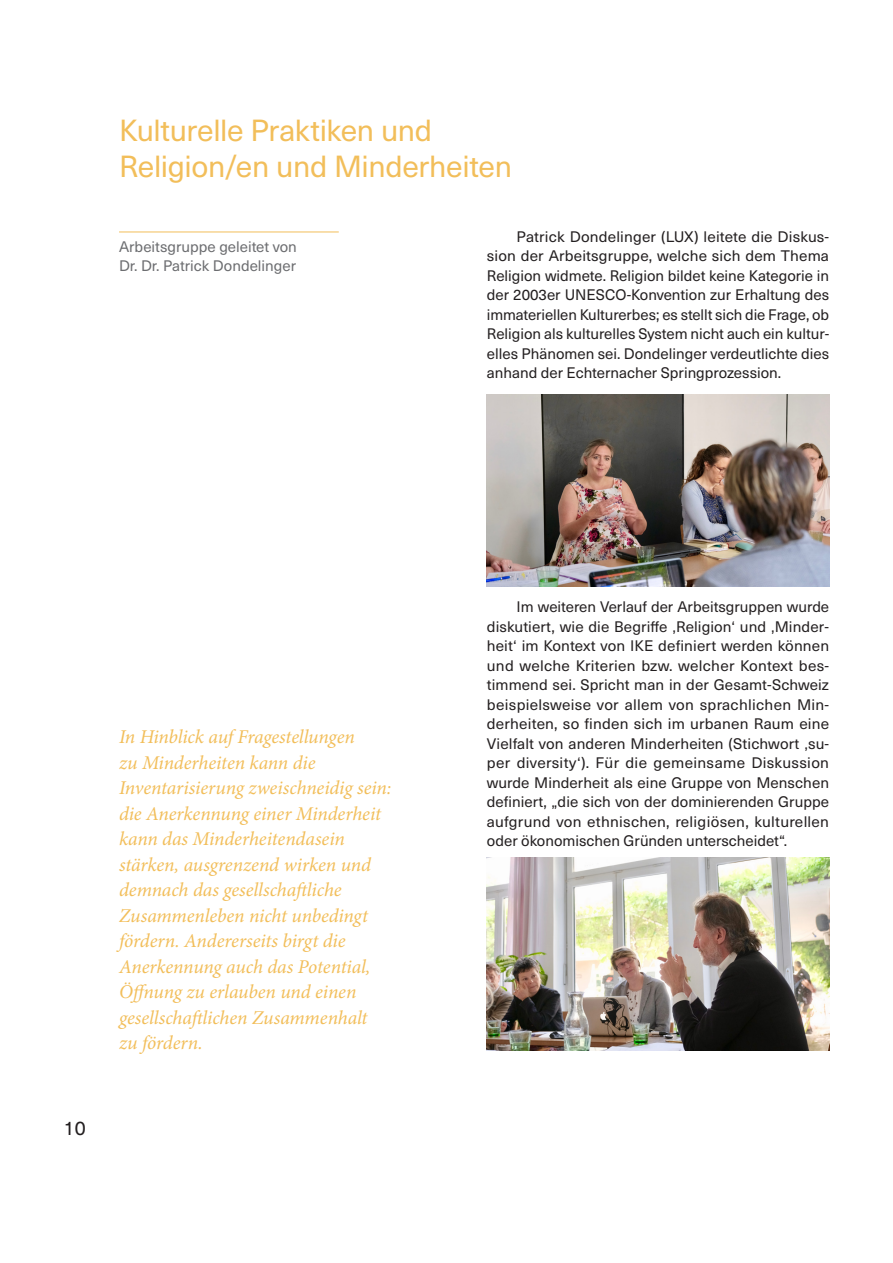
<style>
.page{position:relative;width:893px;height:1263px;background:#fff}
.page>*{position:absolute;margin:0;border:0;box-sizing:border-box;transform-origin:0 0}
.t1{font:30px/36px "Neue Haas Unica Pro";letter-spacing:-.01em;color:#f2be5a}
.t2{font:italic 19.5px/25.5px "Minion Pro";letter-spacing:-.005em;color:#f2be5a}
.t3{font:19.5px "Neue Haas Unica Pro";color:#231f20}
.t4{font:15px/19.5px "Neue Haas Unica Pro";color:#231f20;text-align:justify}
.t5{font:15px/19.5px "Neue Haas Unica Pro";color:#6c6d70}
</style>
<div class="page">
<hr style="left:119px;top:232px;width:220px;height:1px;background:#f2be5a">
<img style="left:487px;top:858px;width:342px;height:192px">
<img style="left:487px;top:394px;width:342px;height:193px">
<h1 class="t1" style="left:119px;top:113px;width:394px">Kulturelle Praktiken und<br>Religion/en und Minderheiten</h1>
<p class="t5" style="left:119px;top:237px;width:179px">Arbeitsgruppe geleitet von<br>Dr. Dr. Patrick Dondelinger</p>
<p class="t4" style="left:487px;top:227px;width:344px;text-indent:30px">Patrick Dondelinger (LUX) leitete die Diskus&shy;sion der Arbeitsgruppe, welche sich dem Thema Religion widmete. Religion bildet keine Kategorie in der 2003er UNESCO-Konvention zur Erhaltung des immateriellen Kulturerbes; es stellt sich die Frage, ob Religion als kulturelles System nicht auch ein kultur&shy;elles Phänomen sei. Dondelinger verdeutlichte dies anhand der Echternacher Springprozession.</p>
<h2 class="t3" style="left:64px;top:1117px;width:23px">10</h2>
<p class="t2" style="left:119px;top:724px;width:274px">In Hinblick auf Fragestellungen<br>zu Minderheiten kann die<br>Inventarisierung zweischneidig sein: die Anerkennung einer Minderheit kann das Minderheitendasein stärken, ausgrenzend wirken und demnach das gesellschaftliche<br>Zusammenleben nicht unbedingt fördern. Andererseits birgt die<br>Anerkennung auch das Potential,<br>Öffnung zu erlauben und einen gesellschaftlichen Zusammenhalt<br>zu fördern.</p>
<p class="t4" style="left:487px;top:597px;width:344px;text-indent:30px">Im weiteren Verlauf der Arbeitsgruppen wurde diskutiert, wie die Begriffe ‚Religion‘ und ‚Minder&shy;heit‘ im Kontext von IKE definiert werden können und welche Kriterien bzw. welcher Kontext bes&shy;timmend sei. Spricht man in der Gesamt-Schweiz beispielsweise vor allem von sprachlichen Min&shy;derheiten, so finden sich im urbanen Raum eine Vielfalt von anderen Minderheiten (Stichwort ‚su&shy;per diversity‘). Für die gemeinsame Diskussion wurde Minderheit als eine Gruppe von Menschen definiert, „die sich von der dominierenden Gruppe aufgrund von ethnischen, religiösen, kulturellen oder ökonomischen Gründen unterscheidet“.</p>
</div>
